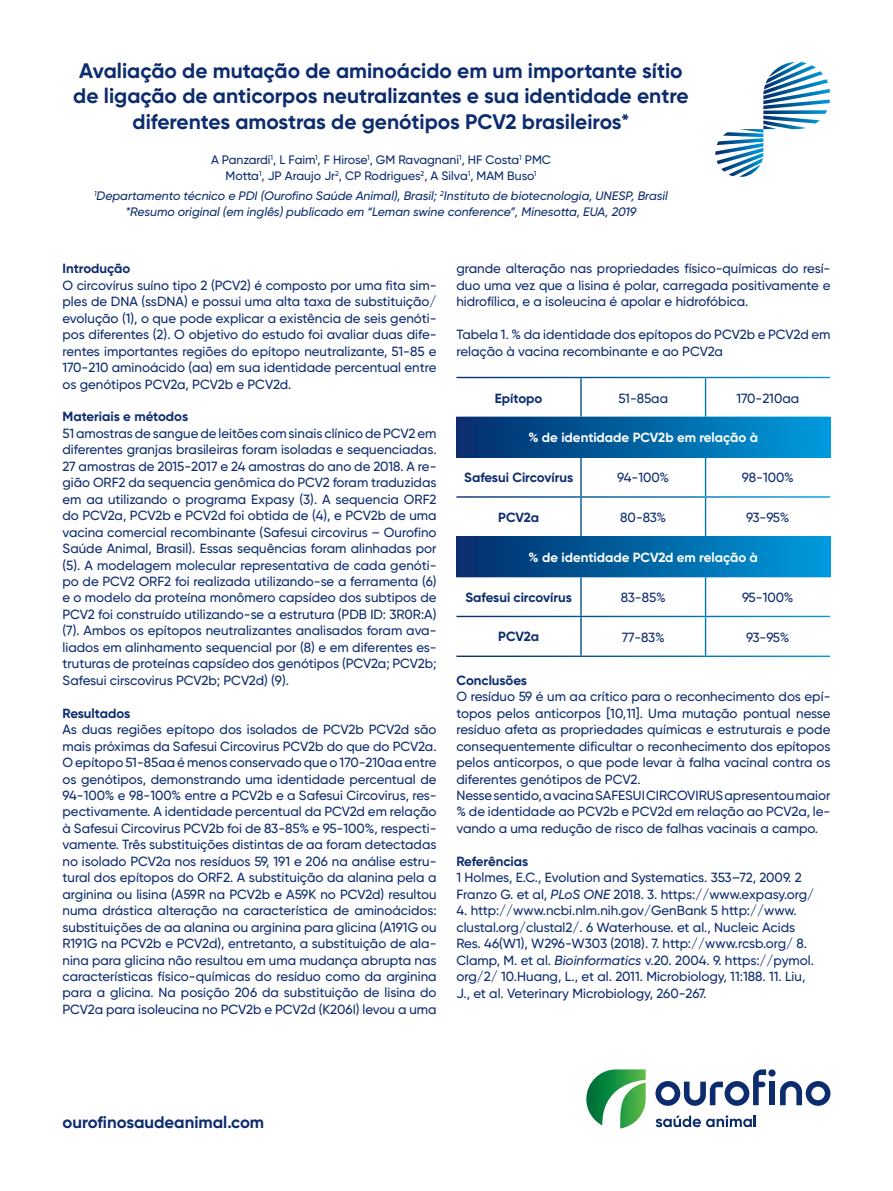
<style>
.page{position:relative;width:893px;height:1191px;background:#fff}
.page>*{position:absolute;margin:0;border:0;box-sizing:border-box;transform-origin:0 0}
.t1{font:700 21px/25.2px "Gilroy";color:#0d2c6e;text-align:center}
.t2{font:700 16.73px "Gilroy";color:#0d2c6e}
.t3{font:500 13.3px/16.4px "Gilroy";color:#0d2c6e;text-align:justify}
.t4{font:700 13.3px "Gilroy";color:#0d2c6e}
.t5{font:700 13.3px "Gilroy";color:#fff}
.t6{font:italic 500 12.25px/15.7px "Gilroy";color:#0d2c6e;text-align:center}
.t7{font:500 12.25px/15.7px "Gilroy";color:#0d2c6e;text-align:center}
.s1{font-style:italic}
</style>
<div class="page">
<svg style="left:780px;top:1081px;width:50px;height:24px"></svg>
<svg style="left:655px;top:1069px;width:111px;height:36px"></svg>
<div style="left:769px;top:1081px;width:6px;height:24px;background:#0d2c6e"></div>
<div style="left:768px;top:1069px;width:8px;height:7px;background:#0d2c6e;border-radius:50%"></div>
<svg style="left:656px;top:1115px;width:100px;height:12px"></svg>
<svg style="left:586px;top:1069px;width:60px;height:59px"></svg>
<svg style="left:715px;top:62px;width:115px;height:115px"></svg>
<div style="left:456px;top:417px;width:374px;height:40px;background:linear-gradient(to right,#042d6a,#009bdc)"></div>
<div style="left:456px;top:537px;width:374px;height:39px;background:linear-gradient(to right,#042d6a,#009bdc)"></div>
<hr style="left:456px;top:416px;width:125px;height:2px;background:#fff">
<hr style="left:581px;top:416px;width:124px;height:2px;background:#fff">
<hr style="left:705px;top:416px;width:125px;height:2px;background:#fff">
<hr style="left:456px;top:456px;width:125px;height:2px;background:#fff">
<hr style="left:581px;top:456px;width:124px;height:2px;background:#fff">
<hr style="left:705px;top:456px;width:125px;height:2px;background:#fff">
<h1 class="t1" style="left:73px;top:58px;width:617px">Avaliação de mutação de aminoácido em um importante sítio de ligação de anticorpos neutralizantes e sua identidade entre diferentes amostras de genótipos PCV2 brasileiros*</h1>
<p class="t7" style="left:211px;top:152px;width:341px">A Panzardi<sup>1</sup>, L Faim<sup>1</sup>, F Hirose<sup>1</sup>, GM Ravagnani<sup>1</sup>, HF Costa<sup>1</sup> PMC<br>Motta<sup>1</sup>, JP Araujo Jr<sup>2</sup>, CP Rodrigues<sup>2</sup>, A Silva<sup>1</sup>, MAM Buso<sup>1</sup></p>
<p class="t6" style="left:94px;top:188px;width:575px"><sup>1</sup>Departamento técnico e PDI (Ourofino Saúde Animal), Brasil; <sup>2</sup>Instituto de biotecnologia, UNESP, Brasil *Resumo original (em inglês) publicado em “Leman swine conference”, Minesotta, EUA, 2019</p>
<p class="t4" style="left:63px;top:260px;width:69px">Introdução</p>
<p class="t3" style="left:63px;top:277px;width:376px">O circovírus suíno tipo 2 (PCV2) é composto por uma fita sim&shy;ples de DNA (ssDNA) e possui uma alta taxa de substituição/ evolução (1), o que pode explicar a existência de seis genóti&shy;pos diferentes (2). O objetivo do estudo foi avaliar duas dife&shy;rentes importantes regiões do epítopo neutralizante, 51-85 e 170-210 aminoácido (aa) em sua identidade percentual entre os genótipos PCV2a, PCV2b e PCV2d.</p>
<p class="t4" style="left:63px;top:408px;width:127px">Materiais e métodos</p>
<p class="t3" style="left:63px;top:425px;width:376px">51 amostras de sangue de leitões com sinais clínico de PCV2 em diferentes granjas brasileiras foram isoladas e sequenciadas.<br>27 amostras de 2015-2017 e 24 amostras do ano de 2018. A re&shy;gião ORF2 da sequencia genômica do PCV2 foram traduzidas em aa utilizando o programa Expasy (3). A sequencia ORF2 do PCV2a, PCV2b e PCV2d foi obtida de (4), e PCV2b de uma vacina comercial recombinante (Safesui circovirus – Ourofino Saúde Animal, Brasil). Essas sequências foram alinhadas por (5). A modelagem molecular representativa de cada genóti&shy;po de PCV2 ORF2 foi realizada utilizando-se a ferramenta (6) e o modelo da proteína monômero capsídeo dos subtipos de PCV2 foi construído utilizando-se a estrutura (PDB ID: 3R0R:A) (7). Ambos os epítopos neutralizantes analisados foram ava&shy;liados em alinhamento sequencial por (8) e em diferentes es&shy;truturas de proteínas capsídeo dos genótipos (PCV2a; PCV2b; Safesui cirscovirus PCV2b; PCV2d) (9).</p>
<p class="t4" style="left:63px;top:704px;width:69px">Resultados</p>
<p class="t3" style="left:63px;top:721px;width:376px">As duas regiões epítopo dos isolados de PCV2b PCV2d são mais próximas da Safesui Circovirus PCV2b do que do PCV2a.<br>O epítopo 51-85aa é menos conservado que o 170-210aa entre os genótipos, demonstrando uma identidade percentual de 94-100% e 98-100% entre a PCV2b e a Safesui Circovirus, res&shy;pectivamente. A identidade percentual da PCV2d em relação à Safesui Circovirus PCV2b foi de 83-85% e 95-100%, respecti&shy;vamente. Três substituições distintas de aa foram detectadas no isolado PCV2a nos resíduos 59, 191 e 206 na análise estru&shy;tural dos epítopos do ORF2. A substituição da alanina pela a arginina ou lisina (A59R na PCV2b e A59K no PCV2d) resultou numa drástica alteração na característica de aminoácidos: substituições de aa alanina ou arginina para glicina (A191G ou R191G na PCV2b e PCV2d), entretanto, a substituição de ala&shy;nina para glicina não resultou em uma mudança abrupta nas características físico-químicas do resíduo como da arginina para a glicina. Na posição 206 da substituição de lisina do PCV2a para isoleucina no PCV2b e PCV2d (K206I) levou a uma</p>
<p class="t3" style="left:456px;top:260px;width:376px">grande alteração nas propriedades físico-químicas do resí&shy;duo uma vez que a lisina é polar, carregada positivamente e hidrofílica, e a isoleucina é apolar e hidrofóbica.</p>
<p class="t3" style="left:456px;top:326px;width:375px">Tabela 1. % da identidade dos epítopos do PCV2b e PCV2d em relação à vacina recombinante e ao PCV2a</p>
<p class="t4" style="left:495px;top:389px;width:49px">Epítopo</p>
<p class="t3" style="left:618px;top:389px;width:51px">51-85aa</p>
<p class="t3" style="left:736px;top:389px;width:64px">170-210aa</p>
<p class="t5" style="left:528px;top:429px;width:231px">% de identidade PCV2b em relação à</p>
<p class="t4" style="left:464px;top:469px;width:111px">Safesui Circovírus</p>
<p class="t3" style="left:617px;top:469px;width:54px">94-100%</p>
<p class="t3" style="left:742px;top:469px;width:54px">98-100%</p>
<p class="t4" style="left:498px;top:509px;width:42px">PCV2a</p>
<p class="t3" style="left:620px;top:509px;width:48px">80-83%</p>
<p class="t3" style="left:746px;top:509px;width:45px">93-95%</p>
<p class="t5" style="left:529px;top:549px;width:231px">% de identidade PCV2d em relação à</p>
<p class="t4" style="left:465px;top:588px;width:108px">Safesui circovírus</p>
<p class="t3" style="left:621px;top:588px;width:46px">83-85%</p>
<p class="t3" style="left:742px;top:588px;width:53px">95-100%</p>
<p class="t4" style="left:498px;top:628px;width:42px">PCV2a</p>
<p class="t3" style="left:622px;top:628px;width:44px">77-83%</p>
<p class="t3" style="left:746px;top:628px;width:45px">93-95%</p>
<p class="t4" style="left:456px;top:672px;width:72px">Conclusões</p>
<p class="t3" style="left:456px;top:688px;width:376px;text-align:left">O resíduo 59 é um aa crítico para o reconhecimento dos epí&shy;topos pelos anticorpos [10,11]. Uma mutação pontual nesse resíduo afeta as propriedades químicas e estruturais e pode consequentemente dificultar o reconhecimento dos epítopos pelos anticorpos, o que pode levar à falha vacinal contra os diferentes genótipos de PCV2.<br>Nesse sentido, a vacina SAFESUI CIRCOVIRUS apresentou maior % de identidade ao PCV2b e PCV2d em relação ao PCV2a, le&shy;vando a uma redução de risco de falhas vacinais a campo.</p>
<p class="t4" style="left:456px;top:853px;width:73px">Referências</p>
<p class="t3" style="left:456px;top:869px;width:359px">1 Holmes, E.C., Evolution and Systematics. 353–72, 2009. 2<br>Franzo G. et al, <span class="s1">PLoS ONE</span> 2018. 3. https://www.expasy.org/</p>
<p class="t3" style="left:456px;top:902px;width:359px;text-align:left">4. http://www.ncbi.nlm.nih.gov/GenBank 5 http://www. clustal.org/clustal2/. 6 Waterhouse. et al., Nucleic Acids Res. 46(W1), W296-W303 (2018). 7. http://www.rcsb.org/ 8.<br>Clamp, M. et al. <span class="s1">Bioinformatics</span> v.20. 2004. 9. https://pymol. org/2/ 10.Huang, L., et al. 2011. Microbiology, 11:188. 11. Liu, J., et al. Veterinary Microbiology, 260-267.</p>
<p class="t2" style="left:63px;top:1112px;width:203px">ourofinosaudeanimal.com</p>
</div>
